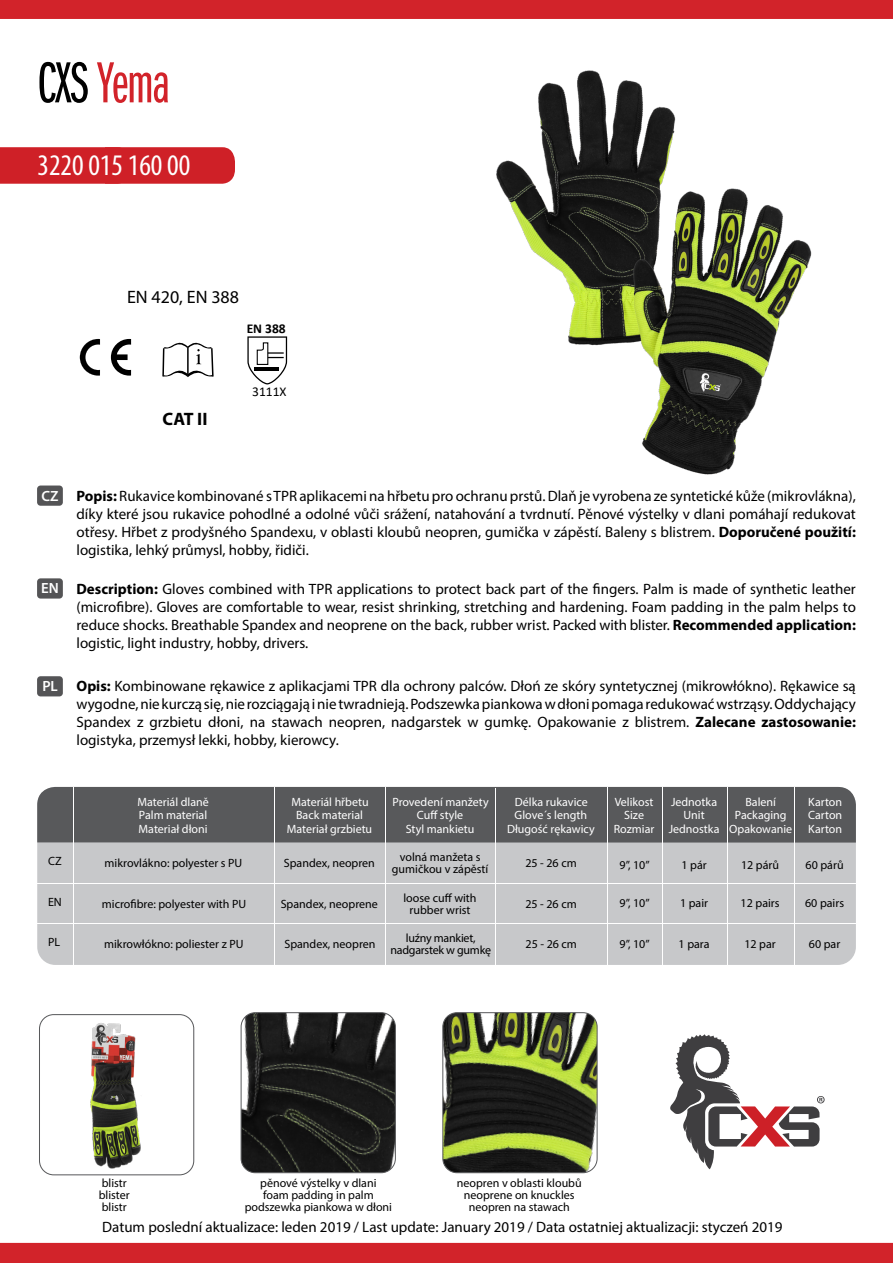
<style>
.page{position:relative;width:893px;height:1263px;background:#fff}
.page>*{position:absolute;margin:0;border:0;box-sizing:border-box;transform-origin:0 0}
.t1{font:60px "Franklin Got Itc DOT Boo Ext Com";letter-spacing:-.01em;color:#d2232a}
.t2{font:condensed 30px "Myriad Pro";color:#fff}
.t3{font:18px "Myriad Pro";color:#000}
.t4{font:700 18px "Myriad Pro";color:#000}
.t5{font:15px/18px "Myriad Pro";color:#000;text-align:justify}
.t6{font:600 14.85px "Myriad Pro";color:#fff}
.t7{font:13.5px "Calibri";color:#000}
.t8{font:700 13.5px "Calibri";color:#000}
.t9{font:12px/12px "Myriad Pro";color:#000;text-align:center}
.t10{font:12px "Myriad Pro";color:#fff}
.t11{font:12px/12px "Myriad Pro";letter-spacing:-.02em;color:#000;text-align:center}
.s1{color:#000}
.s2{font-weight:700}
</style>
<div class="page">
<div style="left:0;top:147px;width:235px;height:37px;background:#cf2027"></div>
<img style="left:496px;top:70px;width:316px;height:405px">
<svg style="left:247px;top:336px;width:40px;height:48px"></svg>
<svg style="left:670px;top:1034px;width:155px;height:135px"></svg>
<div style="left:37px;top:485px;width:26px;height:21px;background:#545456;border-radius:3px"></div>
<div style="left:37px;top:578px;width:26px;height:21px;background:#545456;border-radius:3px"></div>
<div style="left:37px;top:676px;width:26px;height:20px;background:#545456;border-radius:3px"></div>
<div style="left:0;top:0;width:893px;height:19px;background:#d2232a"></div>
<div style="left:0;top:1243px;width:893px;height:20px;background:#d2232a"></div>
<svg style="left:162px;top:342px;width:52px;height:35px"></svg>
<svg style="left:80px;top:339px;width:20px;height:37px"></svg>
<svg style="left:111px;top:339px;width:20px;height:37px"></svg>
<img style="left:444px;top:1014px;width:152px;height:159px">
<div style="left:442px;top:1012px;width:156px;height:161px;border:1px solid #58595b;border-radius:14px"></div>
<img style="left:241px;top:1013px;width:154px;height:160px">
<div style="left:241px;top:1012px;width:155px;height:161px;border:1px solid #58595b;border-radius:14px"></div>
<img style="left:90px;top:1023px;width:51px;height:146px">
<div style="left:39px;top:1014px;width:155px;height:161px;border:1px solid #58595b;border-radius:14px"></div>
<div style="left:37px;top:787px;width:819px;height:178px;background:#c7c8ca;border-radius:18px"></div>
<div style="left:37px;top:787px;width:819px;height:55px;background:#58595b"></div>
<hr style="left:73px;top:787px;width:1px;height:178px;background:#fff">
<hr style="left:37px;top:923px;width:819px;height:1px;background:#fff">
<hr style="left:37px;top:883px;width:819px;height:1px;background:#fff">
<hr style="left:794px;top:787px;width:1px;height:178px;background:#fff">
<hr style="left:727px;top:787px;width:1px;height:178px;background:#fff">
<hr style="left:662px;top:787px;width:1px;height:178px;background:#fff">
<hr style="left:607px;top:787px;width:1px;height:178px;background:#fff">
<hr style="left:274px;top:787px;width:1px;height:178px;background:#fff">
<hr style="left:495px;top:788px;width:1px;height:178px;background:#fff">
<hr style="left:385px;top:787px;width:1px;height:178px;background:#fff">
<h1 class="t1" style="left:37px;top:51px;width:134px"><span class="s1">CXS</span> Yema</h1>
<h2 class="t2" style="left:38px;top:147px;width:154px">3220 015 160 00</h2>
<p class="t3" style="left:127px;top:286px;width:113px">EN 420, EN 388</p>
<p class="t8" style="left:247px;top:319px;width:41px">EN 388</p>
<p class="t4" style="left:163px;top:407px;width:46px">CAT II</p>
<p class="t7" style="left:252px;top:382px;width:36px">3111X</p>
<p class="t6" style="left:42px;top:486px;width:19px">CZ</p>
<p class="t6" style="left:41px;top:579px;width:19px">EN</p>
<p class="t6" style="left:42px;top:677px;width:17px">PL</p>
<p class="t5" style="left:77px;top:486px;width:781px"><span class="s2">Popis:</span> Rukavice kombinované s TPR aplikacemi na hřbetu pro ochranu prstů. Dlaň je vyrobena ze syntetické kůže (mikrovlákna), díky které jsou rukavice pohodlné a odolné vůči srážení, natahování a tvrdnutí. Pěnové výstelky v dlani pomáhají redukovat otřesy. Hřbet z prodyšného Spandexu, v oblasti kloubů neopren, gumička v zápěstí. Baleny s blistrem. <span class="s2">Doporučené použití: </span>logistika, lehký průmysl, hobby, řidiči.</p>
<p class="t5" style="left:77px;top:579px;width:781px"><span class="s2">Description:</span> Gloves combined with TPR applications to protect back part of the fingers. Palm is made of synthetic leather (microfibre). Gloves are comfortable to wear, resist shrinking, stretching and hardening. Foam padding in the palm helps to reduce shocks. Breathable Spandex and neoprene on the back, rubber wrist. Packed with blister. <span class="s2">Recommended application: </span>logistic, light industry, hobby, drivers.</p>
<p class="t5" style="left:77px;top:677px;width:781px"><span class="s2">Opis:</span> Kombinowane rękawice z aplikacjami TPR dla ochrony palców. Dłoń ze skóry syntetycznej (mikrowłókno). Rękawice są wygodne, nie kurczą się, nie rozciągają i nie twradnieją. Podszewka piankowa w dłoni pomaga redukować wstrząsy. Oddychający Spandex z grzbietu dłoni, na stawach neopren, nadgarstek w gumkę. Opakowanie z blistrem. <span class="s2">Zalecane zastosowanie: </span>logistyka, przemysł lekki, hobby, kierowcy.</p>
<p class="t10" style="left:137px;top:794px;width:73px">Materiál dlaně</p>
<p class="t10" style="left:139px;top:808px;width:70px">Palm material</p>
<p class="t10" style="left:139px;top:822px;width:71px">Materiał dłoni</p>
<p class="t10" style="left:291px;top:794px;width:79px">Materiál hřbetu</p>
<p class="t10" style="left:287px;top:821px;width:87px">Materiał grzbietu</p>
<p class="t10" style="left:296px;top:808px;width:68px">Back material</p>
<p class="t10" style="left:392px;top:794px;width:98px">Provedení manžety</p>
<p class="t10" style="left:406px;top:821px;width:70px">Styl mankietu</p>
<p class="t10" style="left:417px;top:808px;width:48px">Cuff style</p>
<p class="t10" style="left:515px;top:794px;width:75px">Délka rukavice</p>
<p class="t10" style="left:507px;top:821px;width:89px">Długość rękawicy</p>
<p class="t10" style="left:515px;top:808px;width:74px">Glove´s length</p>
<p class="t10" style="left:615px;top:794px;width:40px">Velikost</p>
<p class="t10" style="left:614px;top:821px;width:42px">Rozmiar</p>
<p class="t10" style="left:624px;top:808px;width:21px">Size</p>
<p class="t10" style="left:671px;top:794px;width:48px">Jednotka</p>
<p class="t10" style="left:669px;top:821px;width:52px">Jednostka</p>
<p class="t10" style="left:683px;top:808px;width:23px">Unit</p>
<p class="t10" style="left:745px;top:794px;width:32px">Balení</p>
<p class="t10" style="left:729px;top:821px;width:65px">Opakowanie</p>
<p class="t10" style="left:735px;top:808px;width:53px">Packaging</p>
<p class="t10" style="left:808px;top:794px;width:35px">Karton</p>
<p class="t10" style="left:808px;top:821px;width:35px">Karton</p>
<p class="t10" style="left:808px;top:808px;width:36px">Carton</p>
<p class="t9" style="left:48px;top:855px;width:15px">CZ</p>
<p class="t9" style="left:105px;top:857px;width:139px">mikrovlákno: polyester s PU</p>
<p class="t9" style="left:284px;top:857px;width:93px">Spandex, neopren</p>
<p class="t9" style="left:392px;top:851px;width:98px">volná manžeta s gumičkou v zápěstí</p>
<p class="t9" style="left:525px;top:857px;width:53px">25 - 26 cm</p>
<p class="t9" style="left:620px;top:859px;width:32px">9”, 10”</p>
<p class="t9" style="left:681px;top:859px;width:27px">1 pár</p>
<p class="t9" style="left:741px;top:859px;width:40px">12 párů</p>
<p class="t9" style="left:806px;top:859px;width:40px">60 párů</p>
<p class="t9" style="left:48px;top:896px;width:15px">EN</p>
<p class="t9" style="left:102px;top:897px;width:146px">microfibre: polyester with PU</p>
<p class="t9" style="left:281px;top:897px;width:99px">Spandex, neoprene</p>
<p class="t9" style="left:403px;top:891px;width:75px">loose cuff with rubber wrist</p>
<p class="t9" style="left:525px;top:897px;width:53px">25 - 26 cm</p>
<p class="t9" style="left:620px;top:897px;width:32px">9”, 10”</p>
<p class="t9" style="left:680px;top:897px;width:30px">1 pair</p>
<p class="t9" style="left:741px;top:897px;width:40px">12 pairs</p>
<p class="t9" style="left:805px;top:897px;width:40px">60 pairs</p>
<p class="t9" style="left:48px;top:936px;width:14px">PL</p>
<p class="t9" style="left:104px;top:938px;width:141px">mikrowłókno: poliester z PU</p>
<p class="t9" style="left:284px;top:938px;width:93px">Spandex, neopren</p>
<p class="t11" style="left:390px;top:932px;width:102px">luźny mankiet, nadgarstek w gumkę</p>
<p class="t9" style="left:526px;top:938px;width:53px">25 - 26 cm</p>
<p class="t9" style="left:620px;top:938px;width:32px">9”, 10”</p>
<p class="t9" style="left:679px;top:938px;width:32px">1 para</p>
<p class="t9" style="left:744px;top:938px;width:33px">12 par</p>
<p class="t9" style="left:809px;top:938px;width:33px">60 par</p>
<p class="t9" style="left:99px;top:1177px;width:33px;text-align:left">blistr blister blistr</p>
<p class="t9" style="left:245px;top:1177px;width:149px">pěnové výstelky v dlani<br>foam padding in palm podszewka piankowa w dłoni</p>
<p class="t9" style="left:457px;top:1177px;width:126px">neopren v oblasti kloubů neoprene on knuckles neopren na stawach</p>
<p class="t5" style="left:102px;top:1218px;width:682px">Datum poslední aktualizace: leden 2019 / Last update: January 2019 / Data ostatniej aktualizacji: styczeń 2019</p>
</div>
